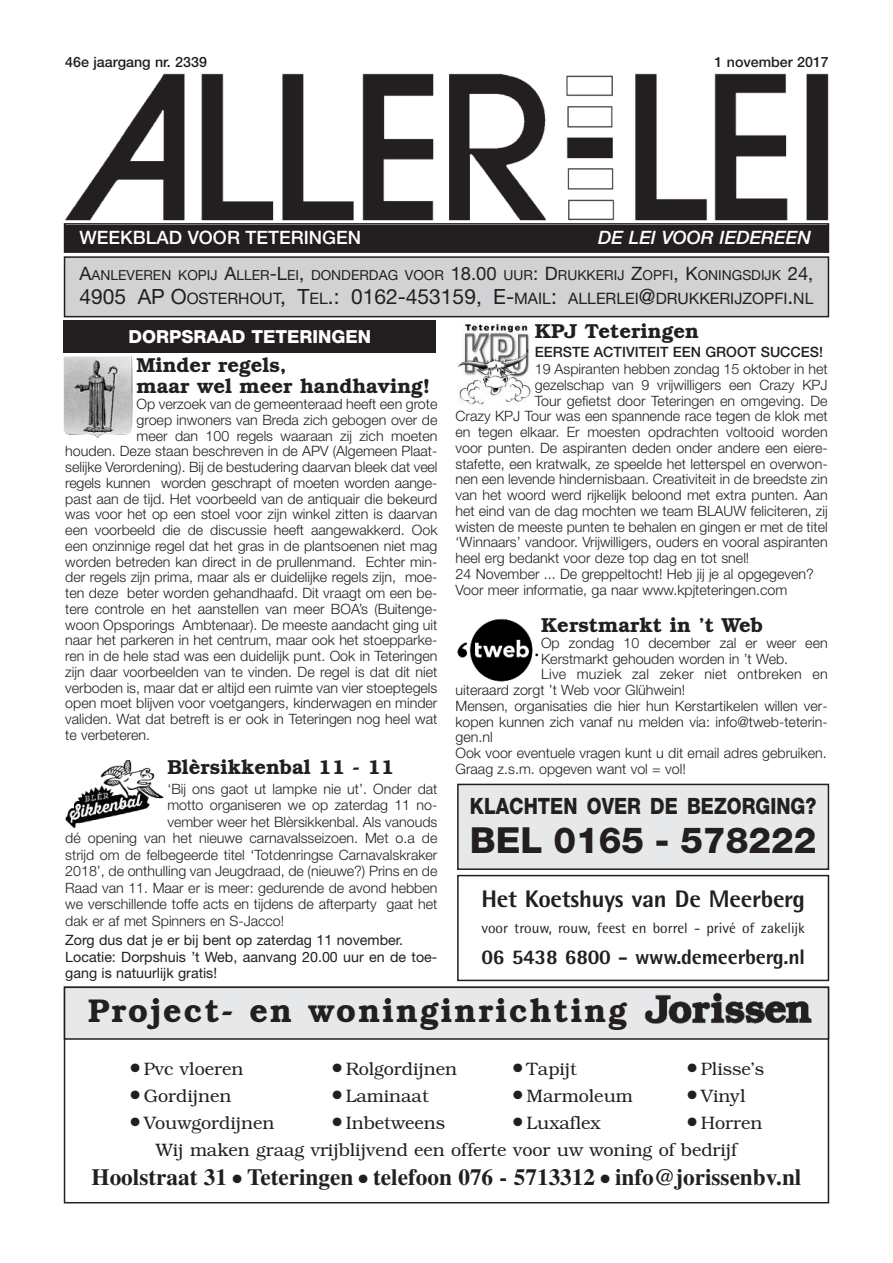
<style>
.page{position:relative;width:893px;height:1263px;background:#fff}
.page>*{position:absolute;margin:0;border:0;box-sizing:border-box;transform-origin:0 0}
.t1{font:800 36px "Helvetica Neue";color:#231f20}
.t2{font:600 33px "Bookman";letter-spacing:.065em;color:#231f20}
.t3{font:800 24px "AT Rotis Semi Sans";letter-spacing:-.01em;color:#231f20}
.t4{font:700 23.25px "Times";color:#231f20}
.t5{font:800 22.5px "Helvetica Neue";color:#231f20;scale:.85 1}
.t6{font:800 21px "AT Rotis Semi Sans";letter-spacing:-.01em;color:#231f20}
.t7{font:600 20.25px/21.8px "Bookman";color:#231f20}
.t8{font:500 18.45px "Helvetica Neue";color:#fff}
.t9{font:italic 500 18.45px "Helvetica Neue";color:#fff}
.t10{font:300 18px/27.8px "Bookman";color:#231f20}
.t11{font:800 18px "Helvetica Neue";color:#fff}
.t12{font:15.75px "Helvetica Neue";color:#231f20}
.t13{font:15px "AT Rotis Semi Sans";color:#231f20}
.t14{font:300 14.25px "Helvetica Neue";color:#231f20}
.t15{font:14.25px/16.5px "Helvetica Neue";color:#231f20}
.t16{font:500 14.25px "Helvetica Neue";color:#231f20}
.t17{font:300 14.25px "Helvetica Neue";letter-spacing:.02em;color:#231f20}
.t18{font:13.8px "Helvetica Neue";color:#231f20}
.s1{font-size:18.45px}
.s2{font-size:21px}
</style>
<div class="page">
<img style="left:65px;top:74px;width:764px;height:147px">
<div style="left:65px;top:225px;width:763px;height:26px;background:#231f20"></div>
<div style="left:64px;top:223px;width:765px;height:30px;border:2px solid #231f20"></div>
<img style="left:457px;top:322px;width:75px;height:83px">
<div style="left:458px;top:784px;width:370px;height:85px;background:#e7e8e9"></div>
<div style="left:457px;top:784px;width:372px;height:86px;border:2px solid #231f20"></div>
<img style="left:64px;top:356px;width:69px;height:83px">
<div style="left:64px;top:320px;width:372px;height:32px;background:#231f20"></div>
<div style="left:65px;top:257px;width:763px;height:60px;background:#d1d2d4"></div>
<div style="left:64px;top:256px;width:765px;height:61px;border:2px solid #231f20"></div>
<div style="left:65px;top:987px;width:763px;height:52px;background:#e7e8e9"></div>
<div style="left:64px;top:986px;width:765px;height:54px;border:2px solid #231f20"></div>
<img style="left:644px;top:992px;width:168px;height:32px">
<div style="left:457px;top:875px;width:372px;height:106px;border:2px solid #231f20"></div>
<img style="left:65px;top:761px;width:99px;height:66px">
<img style="left:457px;top:619px;width:82px;height:63px">
<p class="t16" style="left:65px;top:57px;width:143px">46e jaargang nr. 2339</p>
<p class="t16" style="left:714px;top:57px;width:116px">1 november 2017</p>
<p class="t8" style="left:80px;top:231px;width:283px">WEEKBLAD VOOR TETERINGEN</p>
<p class="t9" style="left:598px;top:231px;width:214px">DE LEI VOOR IEDEREEN</p>
<p class="t18" style="left:80px;top:270px;width:735px"><span class="s1">A</span>ANLEVEREN KOPIJ <span class="s1">A</span>LLER<span class="s1">-L</span>EI<span class="s1">,</span> DONDERDAG VOOR <span class="s1">18.00</span> UUR<span class="s1">: D</span>RUKKERIJ <span class="s1">Z</span>OPFI<span class="s1">, K</span>ONINGSDIJK <span class="s1">24,</span></p>
<p class="t12" style="left:80px;top:293px;width:735px"><span class="s2">4905 AP O</span>OSTERHOUT<span class="s2">, T</span>EL<span class="s2">.: 0162-453159, E-</span>MAIL<span class="s2">:</span> ALLERLEI<span class="s2">@</span>DRUKKERIJZOPFI<span class="s2">.</span>NL</p>
<p class="t11" style="left:128px;top:331px;width:244px">DORPSRAAD TETERINGEN</p>
<h3 class="t7" style="left:137px;top:354px;width:295px">Minder regels,<br>maar wel meer handhaving!</h3>
<p class="t14" style="left:137px;top:399px;width:302px">Op verzoek van de gemeenteraad heeft een grote</p>
<p class="t14" style="left:137px;top:415px;width:302px">groep inwoners van Breda zich gebogen over de</p>
<p class="t14" style="left:137px;top:430px;width:302px">meer dan 100 regels waaraan zij zich moeten</p>
<p class="t14" style="left:65px;top:446px;width:374px">houden. Deze staan beschreven in de APV (Algemeen Plaat-</p>
<p class="t14" style="left:65px;top:462px;width:374px">selijke Verordening). Bij de bestudering daarvan bleek dat veel</p>
<p class="t14" style="left:65px;top:478px;width:374px">regels kunnen worden geschrapt of moeten worden aange-</p>
<p class="t14" style="left:65px;top:493px;width:374px">past aan de tijd. Het voorbeeld van de antiquair die bekeurd</p>
<p class="t14" style="left:65px;top:509px;width:374px">was voor het op een stoel voor zijn winkel zitten is daarvan</p>
<p class="t14" style="left:65px;top:525px;width:374px">een voorbeeld die de discussie heeft aangewakkerd. Ook</p>
<p class="t14" style="left:65px;top:541px;width:374px">een onzinnige regel dat het gras in de plantsoenen niet mag</p>
<p class="t14" style="left:65px;top:556px;width:374px">worden betreden kan direct in de prullenmand. Echter min-</p>
<p class="t14" style="left:65px;top:572px;width:374px">der regels zijn prima, maar als er duidelijke regels zijn, moe-</p>
<p class="t14" style="left:65px;top:588px;width:374px">ten deze beter worden gehandhaafd. Dit vraagt om een be-</p>
<p class="t14" style="left:65px;top:604px;width:374px">tere controle en het aanstellen van meer BOA’s (Buitenge-</p>
<p class="t14" style="left:65px;top:619px;width:374px">woon Opsporings Ambtenaar). De meeste aandacht ging uit</p>
<p class="t14" style="left:65px;top:635px;width:374px">naar het parkeren in het centrum, maar ook het stoepparke-</p>
<p class="t14" style="left:65px;top:651px;width:374px">ren in de hele stad was een duidelijk punt. Ook in Teteringen</p>
<p class="t14" style="left:65px;top:667px;width:374px">zijn daar voorbeelden van te vinden. De regel is dat dit niet</p>
<p class="t14" style="left:65px;top:682px;width:374px">verboden is, maar dat er altijd een ruimte van vier stoeptegels</p>
<p class="t14" style="left:65px;top:698px;width:374px">open moet blijven voor voetgangers, kinderwagen en minder</p>
<p class="t14" style="left:65px;top:714px;width:374px">validen. Wat dat betreft is er ook in Teteringen nog heel wat</p>
<p class="t14" style="left:65px;top:730px;width:86px">te verbeteren.</p>
<h3 class="t7" style="left:167px;top:756px;width:228px">Blèrsikkenbal 11 - 11</h3>
<p class="t14" style="left:167px;top:784px;width:272px">‘Bij ons gaot ut lampke nie ut’. Onder dat</p>
<p class="t14" style="left:167px;top:800px;width:272px">motto organiseren we op zaterdag 11 no-</p>
<p class="t14" style="left:167px;top:817px;width:272px">vember weer het Blèrsikkenbal. Als vanouds</p>
<p class="t14" style="left:65px;top:833px;width:374px">dé opening van het nieuwe carnavalsseizoen. Met o.a de</p>
<p class="t14" style="left:65px;top:850px;width:374px">strijd om de felbegeerde titel ‘Totdenringse Carnavalskraker</p>
<p class="t14" style="left:65px;top:866px;width:374px">2018’, de onthulling van Jeugdraad, de (nieuwe?) Prins en de</p>
<p class="t14" style="left:65px;top:883px;width:374px">Raad van 11. Maar er is meer: gedurende de avond hebben</p>
<p class="t14" style="left:65px;top:899px;width:374px">we verschillende toffe acts en tijdens de afterparty gaat het</p>
<p class="t14" style="left:65px;top:916px;width:221px">dak er af met Spinners en S-Jacco!</p>
<p class="t15" style="left:65px;top:933px;width:374px">Zorg dus dat je er bij bent op zaterdag 11 november.<br>Locatie: Dorpshuis ’t Web, aanvang 20.00 uur en de toe&shy;gang is natuurlijk gratis!</p>
<h3 class="t7" style="left:535px;top:320px;width:166px">KPJ Teteringen</h3>
<p class="t16" style="left:535px;top:347px;width:290px">EERSTE ACTIVITEIT EEN GROOT SUCCES!</p>
<p class="t14" style="left:535px;top:364px;width:294px">19 Aspiranten hebben zondag 15 oktober in het</p>
<p class="t14" style="left:535px;top:380px;width:294px">gezelschap van 9 vrijwilligers een Crazy KPJ</p>
<p class="t14" style="left:535px;top:395px;width:294px">Tour gefietst door Teteringen en omgeving. De</p>
<p class="t14" style="left:455px;top:411px;width:374px">Crazy KPJ Tour was een spannende race tegen de klok met</p>
<p class="t14" style="left:455px;top:427px;width:374px">en tegen elkaar. Er moesten opdrachten voltooid worden</p>
<p class="t14" style="left:455px;top:443px;width:374px">voor punten. De aspiranten deden onder andere een eiere-</p>
<p class="t14" style="left:455px;top:458px;width:374px">stafette, een kratwalk, ze speelde het letterspel en overwon-</p>
<p class="t14" style="left:455px;top:474px;width:374px">nen een levende hindernisbaan. Creativiteit in de breedste zin</p>
<p class="t14" style="left:455px;top:490px;width:374px">van het woord werd rijkelijk beloond met extra punten. Aan</p>
<p class="t14" style="left:455px;top:506px;width:374px">het eind van de dag mochten we team BLAUW feliciteren, zij</p>
<p class="t14" style="left:455px;top:521px;width:374px">wisten de meeste punten te behalen en gingen er met de titel</p>
<p class="t14" style="left:455px;top:537px;width:374px">‘Winnaars’ vandoor. Vrijwilligers, ouders en vooral aspiranten</p>
<p class="t14" style="left:455px;top:553px;width:295px">heel erg bedankt voor deze top dag en tot snel!</p>
<p class="t14" style="left:455px;top:569px;width:360px">24 November ... De greppeltocht! Heb jij je al opgegeven?</p>
<p class="t14" style="left:455px;top:584px;width:333px">Voor meer informatie, ga naar www.kpjteteringen.com</p>
<h3 class="t7" style="left:541px;top:614px;width:223px">Kerstmarkt in ’t Web</h3>
<p class="t14" style="left:541px;top:638px;width:288px">Op zondag 10 december zal er weer een</p>
<p class="t14" style="left:541px;top:653px;width:249px">Kerstmarkt gehouden worden in ’t Web.</p>
<p class="t17" style="left:541px;top:669px;width:288px">Live muziek zal zeker niet ontbreken en</p>
<p class="t14" style="left:455px;top:685px;width:231px">uiteraard zorgt ’t Web voor Glühwein!</p>
<p class="t14" style="left:455px;top:701px;width:374px">Mensen, organisaties die hier hun Kerstartikelen willen ver-</p>
<p class="t14" style="left:455px;top:716px;width:374px">kopen kunnen zich vanaf nu melden via: info@tweb-teterin-</p>
<p class="t14" style="left:455px;top:732px;width:39px">gen.nl</p>
<p class="t14" style="left:455px;top:748px;width:373px">Ook voor eventuele vragen kunt u dit email adres gebruiken.</p>
<p class="t14" style="left:455px;top:764px;width:232px">Graag z.s.m. opgeven want vol = vol!</p>
<h3 class="t5" style="left:470px;top:798px;width:409px">KLACHTEN OVER DE BEZORGING?</h3>
<h1 class="t1" style="left:470px;top:827px;width:348px">BEL 0165 - 578222</h1>
<h3 class="t3" style="left:481px;top:891px;width:325px">Het Koetshuys van De Meerberg</h3>
<p class="t13" style="left:481px;top:922px;width:325px">voor trouw, rouw, feest en borrel - privé of zakelijk</p>
<h3 class="t6" style="left:481px;top:950px;width:325px">06 5438 6800 - www.demeerberg.nl</h3>
<h2 class="t2" style="left:88px;top:991px;width:541px">Project- en woninginrichting</h2>
<p class="t10" style="left:131px;top:1054px;width:114px">● Pvc vloeren</p>
<p class="t10" style="left:333px;top:1054px;width:126px">● Rolgordijnen</p>
<p class="t10" style="left:513px;top:1054px;width:65px">● Tapijt</p>
<p class="t10" style="left:688px;top:1054px;width:78px">● Plisse’s</p>
<p class="t10" style="left:131px;top:1081px;width:102px">● Gordijnen</p>
<p class="t10" style="left:333px;top:1081px;width:98px">● Laminaat</p>
<p class="t10" style="left:513px;top:1081px;width:121px">● Marmoleum</p>
<p class="t10" style="left:688px;top:1081px;width:59px">● Vinyl</p>
<p class="t10" style="left:131px;top:1108px;width:145px">● Vouwgordijnen</p>
<p class="t10" style="left:333px;top:1108px;width:114px">● Inbetweens</p>
<p class="t10" style="left:513px;top:1108px;width:89px">● Luxaflex</p>
<p class="t10" style="left:156px;top:1108px;width:608px;text-indent:532px">● Horren<br>Wij maken graag vrijblijvend een offerte voor uw woning of bedrijf</p>
<h3 class="t4" style="left:92px;top:1169px;width:711px">Hoolstraat 31 ● Teteringen ● telefoon 076 - 5713312 ● info@jorissenbv.nl</h3>
</div>
